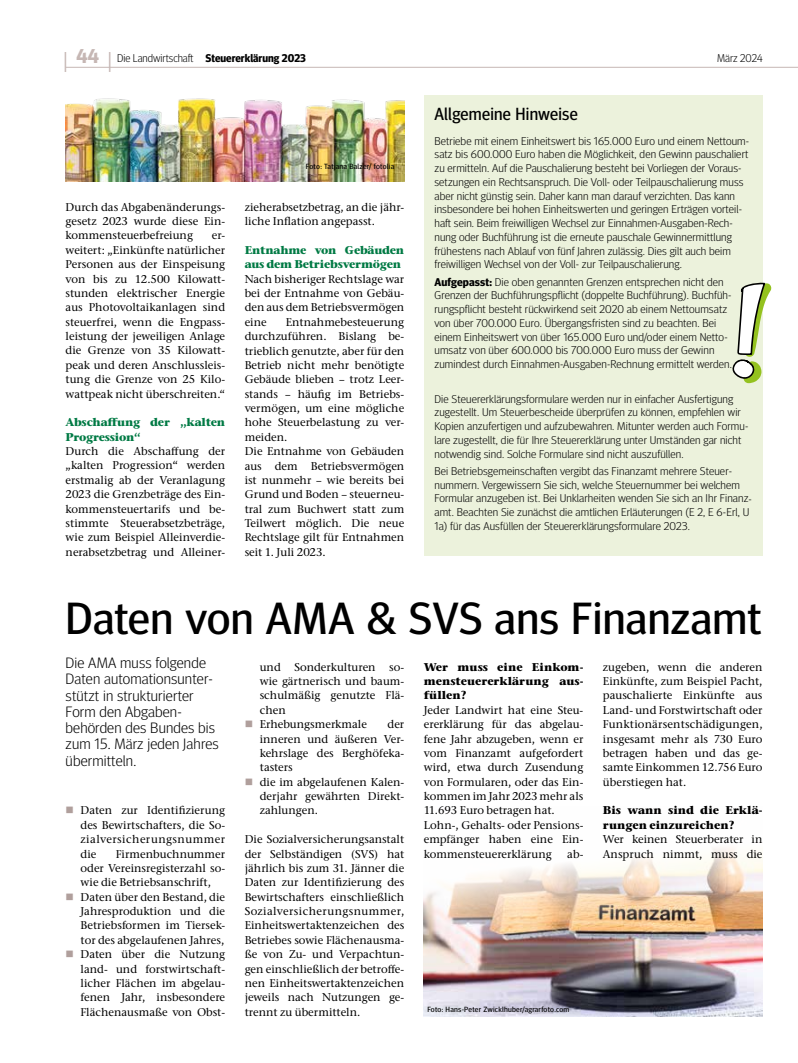
<style>
.page{position:relative;width:798px;height:1063px;background:#fff}
.page>*{position:absolute;margin:0;border:0;box-sizing:border-box;transform-origin:0 0}
.t1{font:45px "Meta Head OT";letter-spacing:.01em;color:#000;scale:1.05 1}
.t2{font:17.5px "Meta Head OT";letter-spacing:.015em;color:#000}
.t3{font:300 15px/16.2px "Meta Head OT";letter-spacing:.01em;color:#000;scale:1.05 1}
.t4{font:500 11.25px/14.4px "Stone Serif ITC Pro";color:#000;text-align:justify}
.t5{font:300 11.25px/13.8px "Meta Head OT";letter-spacing:.01em;color:#000;scale:1.05 1}
.t6{font:700 11.25px/14.4px "Stone Serif ITC Pro";color:#000;text-align:justify}
.t7{font:700 11.25px/14.4px "Stone Serif ITC Pro";letter-spacing:-.02em;color:#007a44}
.t8{font:300 11.25px "Meta Head OT";letter-spacing:.01em;color:#000}
.t9{font:700 11.25px "Meta Head OT";color:#000}
.t10{font:7.5px "Meta Head OT";letter-spacing:.03em;color:#000;scale:1.05 1}
.s1{font-family:"Myriad Pro";font-weight:400;font-size:20px;color:#c6b7b4}
.s2{font-weight:700;font-size:20px;color:#c6b7b4}
.s3{font-weight:700}
</style>
<div class="page">
<hr style="left:66px;top:67px;width:731px;height:1px;background:#c6b7b4">
<div style="left:423px;top:96px;width:339px;height:460px;background:#ecf2dc"></div>
<svg style="left:732px;top:283px;width:39px;height:100px"></svg>
<img style="left:66px;top:98px;width:338px;height:84px">
<img style="left:423px;top:848px;width:339px;height:169px">
<p class="t8" style="left:63px;top:51px;width:131px"><span class="s1">|</span> <span class="s2">44</span> <span class="s1">|</span> Die Landwirtschaft</p>
<p class="t9" style="left:205px;top:51px;width:102px">Steuererklärung 2023</p>
<p class="t8" style="left:716px;top:51px;width:47px">März 2024</p>
<p class="t4" style="left:66px;top:200px;width:161px">Durch das Abgabenänderungs&shy;gesetz 2023 wurde diese Ein&shy;kommensteuerbefreiung</p>
<p class="t4" style="left:66px;top:228px;width:161px;text-indent:146px">er&shy;weitert: „Einkünfte natürlicher Personen aus der Einspeisung von bis zu 12.500 Kilowatt&shy;stunden elektrischer Energie aus Photovoltaikanlagen sind steuerfrei, wenn die Engpass&shy;leistung der jeweiligen Anlage die Grenze von 35 Kilowatt&shy;peak und deren Anschlussleis&shy;tung die Grenze von 25 Kilo&shy;wattpeak nicht überschreiten.“</p>
<p class="t7" style="left:66px;top:415px;width:161px">Abschaffung der „kalten<br>Progression“</p>
<p class="t4" style="left:66px;top:444px;width:161px">Durch die Abschaffung der „kalten Progression“ werden erstmalig ab der Veranlagung 2023 die Grenzbeträge des Ein&shy;kommensteuertarifs und be&shy;stimmte Steuerabsetzbeträge, wie zum Beispiel Alleinverdie&shy;nerabsetzbetrag und Alleiner-</p>
<p class="t10" style="left:306px;top:162px;width:86px">Foto: Tatjana Balzer/ fotolia</p>
<p class="t4" style="left:244px;top:200px;width:161px">zieherabsetzbetrag, an die jähr&shy;liche Inflation angepasst.</p>
<p class="t7" style="left:244px;top:243px;width:161px">Entnahme von Gebäuden aus dem Betriebsvermögen</p>
<p class="t4" style="left:244px;top:272px;width:161px">Nach bisheriger Rechtslage war bei der Entnahme von Gebäu&shy;den aus dem Betriebsvermögen eine</p>
<p class="t4" style="left:244px;top:315px;width:161px;text-align:left;text-indent:41px">Entnahmebesteuerung durchzuführen. Bislang be&shy;trieblich genutzte, aber für den<br>Betrieb nicht mehr benötigte<br>Gebäude blieben – trotz Leer&shy;stands – häufig im Betriebs&shy;vermögen, um eine mögliche hohe Steuerbelastung zu ver&shy;meiden.<br>Die Entnahme von Gebäuden aus dem Betriebsvermögen ist nunmehr – wie bereits bei<br>Grund und Boden – steuerneu&shy;tral zum Buchwert statt zum<br>Teilwert möglich. Die neue<br>Rechtslage gilt für Entnahmen seit 1. Juli 2023.</p>
<h2 class="t2" style="left:434px;top:104px;width:145px">Allgemeine Hinweise</h2>
<p class="t5" style="left:434px;top:134px;width:301px">Betriebe mit einem Einheitswert bis 165.000 Euro und einem Nettoum&shy;satz bis 600.000 Euro haben die Möglichkeit, den Gewinn pauschaliert zu ermitteln. Auf die Pauschalierung besteht bei Vorliegen der Voraus&shy;setzungen ein Rechtsanspruch. Die Voll- oder Teilpauschalierung muss aber nicht günstig sein. Daher kann man darauf verzichten. Das kann insbesondere bei hohen Einheitswerten und geringen Erträgen vorteil&shy;haft sein. Beim freiwilligen Wechsel zur Einnahmen-Ausgaben-Rech&shy;nung oder Buchführung ist die erneute pauschale Gewinnermittlung frühestens nach Ablauf von fünf Jahren zulässig. Dies gilt auch beim freiwilligen Wechsel von der Voll- zur Teilpauschalierung.</p>
<p class="t5" style="left:434px;top:275px;width:285px"><span class="s3">Aufgepasst:</span> Die oben genannten Grenzen entsprechen nicht den Grenzen der Buchführungspflicht (doppelte Buchführung). Buchfüh&shy;rungspflicht besteht rückwirkend seit 2020 ab einem Nettoumsatz von über 700.000 Euro. Übergangsfristen sind zu beachten. Bei einem Einheitswert von über 165.000 Euro und/oder einem Netto&shy;umsatz von über 600.000 bis 700.000 Euro muss der Gewinn zumindest durch Einnahmen-Ausgaben-Rechnung ermittelt werden.</p>
<p class="t5" style="left:434px;top:392px;width:300px">Die Steuererklärungsformulare werden nur in einfacher Ausfertigung zugestellt. Um Steuerbescheide überprüfen zu können, empfehlen wir Kopien anzufertigen und aufzubewahren. Mitunter werden auch Formu&shy;lare zugestellt, die für Ihre Steuererklärung unter Umständen gar nicht notwendig sind. Solche Formulare sind nicht auszufüllen.</p>
<p class="t5" style="left:434px;top:464px;width:304px">Bei Betriebsgemeinschaften vergibt das Finanzamt mehrere Steuer&shy;nummern. Vergewissern Sie sich, welche Steuernummer bei welchem Formular anzugeben ist. Bei Unklarheiten wenden Sie sich an Ihr Finanz&shy;amt. Beachten Sie zunächst die amtlichen Erläuterungen (E 2, E 6-Erl, U 1a) für das Ausfüllen der Steuererklärungsformulare 2023.</p>
<h1 class="t1" style="left:66px;top:591px;width:664px">Daten von AMA &amp; SVS ans Finanzamt</h1>
<h3 class="t3" style="left:66px;top:655px;width:147px">Die AMA muss folgende<br>Daten automationsunter&shy;stützt in strukturierter<br>Form den Abgaben&shy;behörden des Bundes bis zum 15. März jeden Jahres übermitteln.</h3>
<p class="t4" style="left:259px;top:660px;width:146px;text-align:left">und Sonderkulturen so&shy;wie gärtnerisch und baum&shy;schulmäßig genutzte Flä&shy;chen<br>Erhebungsmerkmale</p>
<p class="t4" style="left:259px;top:717px;width:146px;text-align:left;text-indent:128px">der inneren und äußeren Ver&shy;kehrslage des Berghöfeka&shy;tasters<br>die im abgelaufenen Kalen&shy;derjahr gewährten Direkt&shy;zahlungen.</p>
<p class="t4" style="left:244px;top:832px;width:161px">Die Sozialversicherungsanstalt der Selbständigen (SVS) hat jährlich bis zum 31. Jänner die Daten zur Identifizierung des Bewirtschafters einschließlich Sozialversicherungsnummer, Einheitswertaktenzeichen des Betriebes sowie Flächenausma&shy;ße von Zu- und Verpachtun&shy;gen einschließlich der betroffe&shy;nen Einheitswertaktenzeichen jeweils nach Nutzungen ge&shy;trennt zu übermitteln.</p>
<p class="t4" style="left:81px;top:803px;width:146px">Daten zur Identifizierung des Bewirtschafters, die So&shy;zialversicherungsnummer die</p>
<p class="t4" style="left:81px;top:847px;width:146px;text-align:left;text-indent:35px">Firmenbuchnummer oder Vereinsregisterzahl so&shy;wie die Betriebsanschrift,<br>Daten über den Bestand, die<br>Jahresproduktion und die<br>Betriebsformen im Tiersek&shy;tor des abgelaufenen Jahres,<br>Daten über die Nutzung land- und forstwirtschaft&shy;licher Flächen im abgelau&shy;fenen Jahr, insbesondere<br>Flächenausmaße von Obst-</p>
<p class="t6" style="left:423px;top:660px;width:161px">Wer muss eine Einkom&shy;mensteuererklärung aus&shy;füllen?</p>
<p class="t4" style="left:423px;top:703px;width:161px;text-align:left">Jeder Landwirt hat eine Steu&shy;ererklärung für das abgelau&shy;fene Jahr abzugeben, wenn er vom Finanzamt aufgefordert wird, etwa durch Zusendung von Formularen, oder das Ein&shy;kommen im Jahr 2023 mehr als<br>11.693 Euro betragen hat.<br>Lohn-, Gehalts- oder Pensions&shy;empfänger haben eine Ein&shy;kommensteuererklärung</p>
<p class="t4" style="left:567px;top:847px;width:18px">ab-</p>
<p class="t10" style="left:427px;top:1005px;width:136px">Foto: Hans-Peter Zwicklhuber/agrarfoto.com</p>
<p class="t4" style="left:602px;top:660px;width:161px">zugeben, wenn die anderen Einkünfte, zum Beispiel Pacht, pauschalierte Einkünfte aus Land- und Forstwirtschaft oder Funktionärsentschädigungen, insgesamt mehr als 730 Euro betragen haben und das ge&shy;samte Einkommen 12.756 Euro überstiegen hat.</p>
<p class="t6" style="left:602px;top:804px;width:161px">Bis wann sind die Erklä&shy;rungen einzureichen?</p>
<p class="t4" style="left:602px;top:832px;width:161px">Wer keinen Steuerberater in<br>Anspruch nimmt, muss die</p>
</div>
